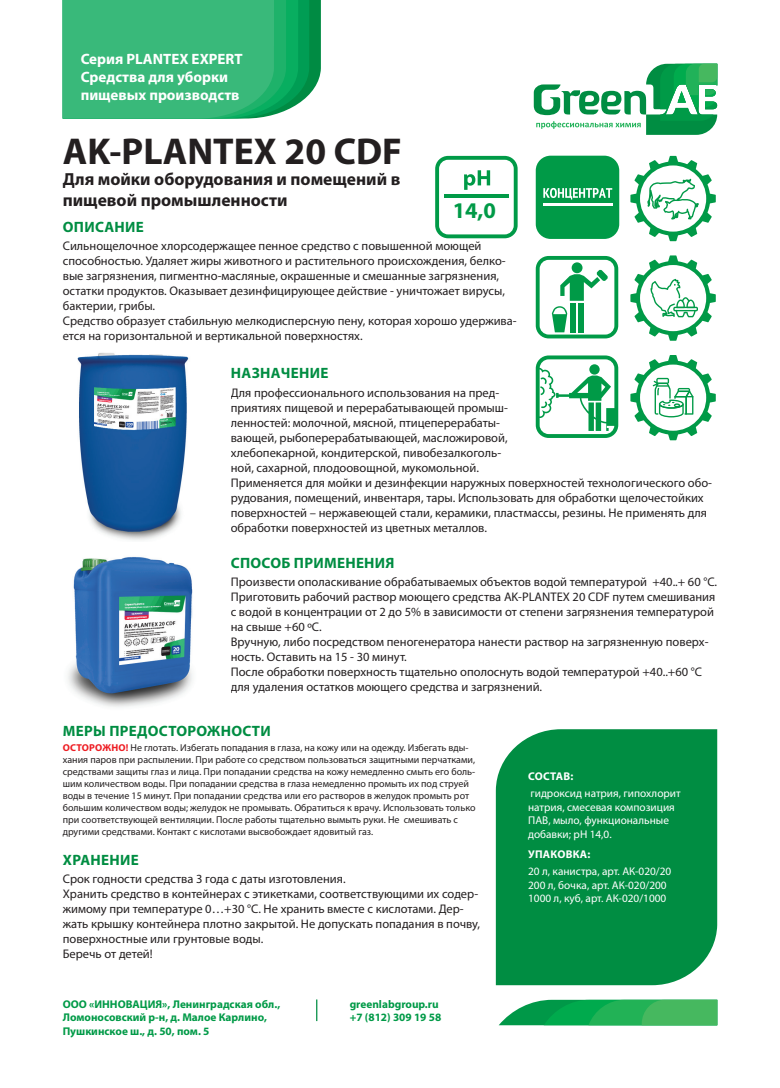
<style>
.page{position:relative;width:780px;height:1088px;background:#fff}
.page>*{position:absolute;margin:0;border:0;box-sizing:border-box;transform-origin:0 0}
.t1{font:700 37.5px "Myriad Pro";color:#231f20}
.t2{font:700 22.5px "Myriad Pro";color:#009a47}
.t3{font:700 17.5px/21px "Myriad Pro";color:#231f20}
.t4{font:700 15px "Myriad Pro";letter-spacing:.02em;color:#008d42}
.t5{font:700 15px/18px "Myriad Pro";color:#fff}
.t6{font:12.5px/15px "Myriad Pro";color:#231f20}
.t7{font:11.25px/13.5px "Myriad Pro";color:#fff}
.t8{font:700 11.25px/13.5px "Myriad Pro";color:#009a47}
.t9{font:700 11.25px "Myriad Pro";letter-spacing:.02em;color:#fff}
.t10{font:10px/12px "Myriad Pro";color:#231f20}
.s1{font-weight:700;color:#ee1d23}
</style>
<div class="page">
<svg style="left:533px;top:64px;width:184px;height:71px"></svg>
<div style="left:496px;top:729px;width:221px;height:256px;background:#008d42"></div>
<svg style="left:316px;top:999px;width:1px;height:22px"></svg>
<svg style="left:435px;top:156px;width:82px;height:82px"></svg>
<img style="left:68px;top:557px;width:125px;height:150px">
<img style="left:77px;top:353px;width:112px;height:187px">
<svg style="left:499px;top:1000px;width:218px;height:25px;background:#31b360"></svg>
<div style="left:535px;top:156px;width:84px;height:83px;background:#009a47;border-radius:15px"></div>
<svg style="left:543px;top:188px;width:69px;height:12px"></svg>
<hr style="left:543px;top:204px;width:69px;height:2px;background:#fff">
<svg style="left:535px;top:256px;width:83px;height:82px"></svg>
<svg style="left:630px;top:156px;width:85px;height:85px"></svg>
<svg style="left:535px;top:355px;width:83px;height:83px"></svg>
<svg style="left:630px;top:255px;width:85px;height:86px"></svg>
<svg style="left:630px;top:355px;width:85px;height:85px"></svg>
<svg style="left:63px;top:0;width:258px;height:119px;background:#36b677"></svg>
<p class="t5" style="left:81px;top:49px;width:163px">Серия PLANTEX EXPERT<br>Средства для уборки пищевых производств</p>
<h1 class="t1" style="left:63px;top:127px;width:341px">AK-PLANTEX 20 CDF</h1>
<h3 class="t3" style="left:63px;top:168px;width:339px">Для мойки оборудования и помещений в пищевой промышленности</h3>
<h2 class="t2" style="left:452px;top:196px;width:45px">14,0</h2>
<p class="t4" style="left:63px;top:217px;width:82px">ОПИСАНИЕ</p>
<p class="t6" style="left:63px;top:239px;width:455px">Сильнощелочное хлорсодержащее пенное средство с повышенной моющей способностью. Удаляет жиры животного и растительного происхождения, белко&shy;вые загрязнения, пигментно-масляные, окрашенные и смешанные загрязнения, остатки продуктов. Оказывает дезинфицирующее действие - уничтожает вирусы, бактерии, грибы.<br>Средство образует стабильную мелкодисперсную пену, которая хорошо удержива&shy;ется на горизонтальной и вертикальной поверхностях.</p>
<p class="t4" style="left:231px;top:363px;width:99px">НАЗНАЧЕНИЕ</p>
<p class="t6" style="left:231px;top:385px;width:483px">Для профессионального использования на пред-<br>приятиях пищевой и перерабатывающей промыш-<br>ленностей: молочной, мясной, птицеперерабаты-<br>вающей, рыбоперерабатывающей, масложировой,<br>хлебопекарной, кондитерской, пивобезалкоголь-<br>ной, сахарной, плодоовощной, мукомольной.<br>Применяется для мойки и дезинфекции наружных поверхностей технологического обо&shy;рудования, помещений, инвентаря, тары. Использовать для обработки щелочестойких поверхностей – нержавеющей стали, керамики, пластмассы, резины. Не применять для обработки поверхностей из цветных металлов.</p>
<p class="t4" style="left:231px;top:553px;width:165px">СПОСОБ ПРИМЕНЕНИЯ</p>
<p class="t6" style="left:231px;top:574px;width:488px">Произвести ополаскивание обрабатываемых объектов водой температурой +40..+ 60 °C.<br>Приготовить рабочий раствор моющего средства AK-PLANTEX 20 CDF путем смешивания с водой в концентрации от 2 до 5% в зависимости от степени загрязнения температурой на свыше +60 ºС.<br>Вручную, либо посредством пеногенератора нанести раствор на загрязненную поверх&shy;ность. Оставить на 15 - 30 минут.<br>После обработки поверхность тщательно ополоснуть водой температурой +40..+60 °C для удаления остатков моющего средства и загрязнений.</p>
<p class="t4" style="left:63px;top:721px;width:209px">МЕРЫ ПРЕДОСТОРОЖНОСТИ</p>
<p class="t10" style="left:63px;top:742px;width:414px"><span class="s1">ОСТОРОЖНО!</span> Не глотать. Избегать попадания в глаза, на кожу или на одежду. Избегать вды&shy;хания паров при распылении. При работе со средством пользоваться защитными перчатками, средствами защиты глаз и лица. При попадании средства на кожу немедленно смыть его боль&shy;шим количеством воды. При попадании средства в глаза немедленно промыть их под струей воды в течение 15 минут. При попадании средства или его растворов в желудок промыть рот большим количеством воды; желудок не промывать. Обратиться к врачу. Использовать только при соответствующей вентиляции. После работы тщательно вымыть руки. Не смешивать с другими средствами. Контакт с кислотами высвобождает ядовитый газ.</p>
<p class="t4" style="left:63px;top:850px;width:77px">ХРАНЕНИЕ</p>
<p class="t6" style="left:63px;top:871px;width:419px">Срок годности средства 3 года с даты изготовления.<br>Хранить средство в контейнерах с этикетками, соответствующими их содер&shy;жимому при температуре 0…+30 °С. Не хранить вместе с кислотами. Дер&shy;жать крышку контейнера плотно закрытой. Не допускать попадания в почву, поверхностные или грунтовые воды.<br>Беречь от детей!</p>
<p class="t8" style="left:63px;top:997px;width:219px">ООО «ИННОВАЦИЯ», Ленинградская обл.,<br>Ломоносовский р-н, д. Малое Карлино,<br>Пушкинское ш., д. 50, пом. 5</p>
<p class="t8" style="left:349px;top:997px;width:93px">greenlabgroup.ru +7 (812) 309 19 58</p>
<p class="t9" style="left:528px;top:769px;width:47px">СОСТАВ:</p>
<p class="t7" style="left:528px;top:786px;width:154px">гидроксид натрия, гипохлорит натрия, смесевая композиция<br>ПАВ, мыло, функциональные добавки; рН 14,0.</p>
<p class="t9" style="left:528px;top:847px;width:64px">УПАКОВКА:</p>
<p class="t7" style="left:528px;top:864px;width:145px">20 л, канистра, арт. АК-020/20<br>200 л, бочка, арт. АК-020/200<br>1000 л, куб, арт. АК-020/1000</p>
</div>
